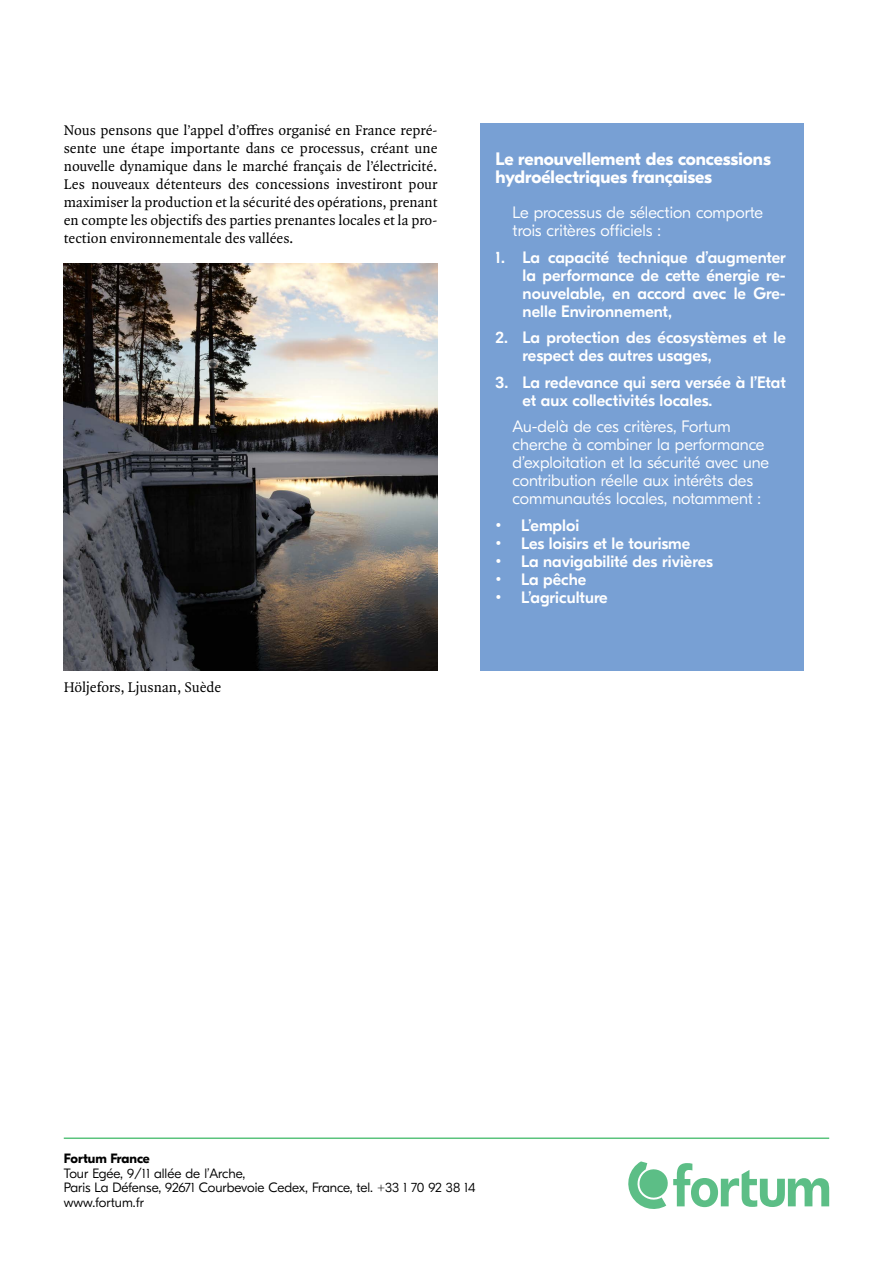
<style>
.page{position:relative;width:893px;height:1263px;background:#fff}
.page>*{position:absolute;margin:0;border:0;box-sizing:border-box;transform-origin:0 0}
.t1{font:700 18px/18px "GT Eesti Pro Display";color:#fff}
.t2{font:500 16.5px/18px "GT Eesti Pro Display";color:#fff}
.t3{font:300 16.5px/18px "GT Eesti Pro Display";color:#fff}
.t4{font:15px/18px "Quadraat Pro";color:#000;text-align:justify}
.t5{font:300 13.5px/14.4px "GT Eesti Pro Display";color:#000}
.t6{font:700 13.5px "GT Eesti Pro Display";color:#000}
</style>
<div class="page">
<hr style="left:64px;top:1137px;width:765px;height:2px;background:#5ac37d">
<svg style="left:628px;top:1161px;width:201px;height:48px"></svg>
<div style="left:480px;top:123px;width:324px;height:548px;background:#78a0d4"></div>
<img style="left:64px;top:264px;width:373px;height:407px">
<p class="t4" style="left:64px;top:121px;width:375px">Nous pensons que l’appel d’offres organisé en France repré&shy;sente une étape importante dans ce processus, créant une nouvelle dynamique dans le marché français de l’électricité.<br>Les nouveaux détenteurs des concessions investiront pour maximiser la production et la sécurité des opérations, prenant en compte les objectifs des parties prenantes locales et la pro&shy;tection environnementale des vallées.</p>
<p class="t4" style="left:64px;top:678px;width:159px">Höljefors, Ljusnan, Suède</p>
<p class="t1" style="left:496px;top:150px;width:277px">Le renouvellement des concessions hydroélectriques françaises</p>
<p class="t3" style="left:513px;top:204px;width:252px">Le processus de sélection comporte trois critères officiels :</p>
<p class="t2" style="left:523px;top:248px;width:265px;text-align:justify;text-indent:-27px">1. La capacité technique d’augmenter la performance de cette énergie re&shy;nouvelable, en accord avec le Gre&shy;nelle Environnement,</p>
<p class="t2" style="left:523px;top:329px;width:265px;text-indent:-27px">2. La protection des écosystèmes et le respect des autres usages,</p>
<p class="t2" style="left:523px;top:373px;width:265px;text-indent:-27px">3. La redevance qui sera versée à l’Etat et aux collectivités locales.</p>
<p class="t3" style="left:513px;top:418px;width:258px">Au-delà de ces critères, Fortum cherche à combiner la performance d’exploitation et la sécurité avec une contribution réelle aux intérêts des communautés locales, notamment :</p>
<p class="t2" style="left:496px;top:516px;width:85px">• L’emploi</p>
<p class="t2" style="left:496px;top:534px;width:196px">• Les loisirs et le tourisme</p>
<p class="t2" style="left:496px;top:552px;width:219px">• La navigabilité des rivières</p>
<p class="t2" style="left:496px;top:570px;width:92px">• La pêche</p>
<p class="t2" style="left:496px;top:588px;width:114px">• L’agriculture</p>
<p class="t6" style="left:64px;top:1151px;width:88px">Fortum France</p>
<p class="t5" style="left:64px;top:1166px;width:413px">Tour Egée, 9/11 allée de l’Arche,<br>Paris La Défense, 92671 Courbevoie Cedex, France, tel. +33 1 70 92 38 14 www.fortum.fr</p>
</div>
